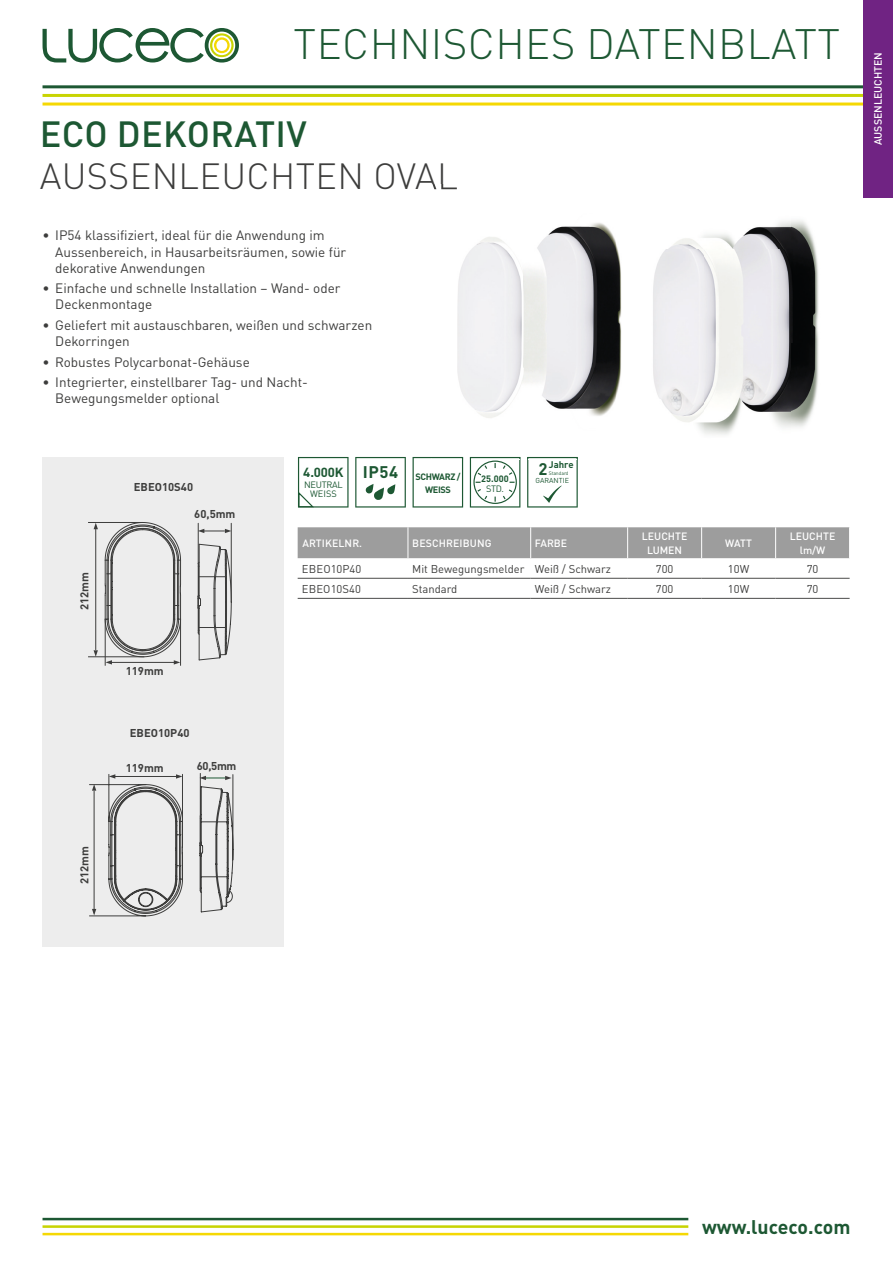
<style>
.page{position:relative;width:893px;height:1263px;background:#fff}
.page>*{position:absolute;margin:0;border:0;box-sizing:border-box;transform-origin:0 0}
.t1{font:300 42px "DINOT";letter-spacing:.01em;color:#1d5833}
.t2{font:300 36px "DINOT";letter-spacing:.01em;color:#3d3d3c}
.t3{font:500 36px "DINOT";letter-spacing:.01em;color:#1d5833}
.t4{font:700 19.5px "DINOT";color:#1d5833}
.t5{font:700 16.65px "DINOT";color:#1d5833}
.t6{font:13.5px/16.2px "DINOT";color:#3d3d3c}
.t7{font:700 13.05px "DINOT";color:#1d5833}
.t8{font:11.25px "DINOT";color:#3d3d3c}
.t9{font:700 11.25px "DINOT";color:#3d3d3c}
.t10{font:700 11.25px "DIN Pro";color:#3d3d3c}
.t11{font:500 10.5px/13.5px "DINOT";color:#fff;text-align:center}
.t12{font:700 9.45px "DINOT";color:#1d5833}
.t13{font:700 9.15px/12.9px "DINOT";letter-spacing:-.045em;color:#1d5833}
.t14{font:9.15px/9.4px "DINOT";letter-spacing:-.035em;color:#1d5833;text-align:center}
.t15{font:7.2px "DINOT";color:#1d5833}
.t16{font:5.1px "DINOT";letter-spacing:-.015em;color:#1d5833}
.s1{font-size:16.65px}
</style>
<div class="page">
<hr style="left:43px;top:1218px;width:645px;height:2px;background:#1d5833">
<hr style="left:43px;top:1225px;width:645px;height:3px;background:#c8d402">
<hr style="left:43px;top:1233px;width:645px;height:2px;background:#f5d803">
<svg style="left:298px;top:457px;width:51px;height:50px"></svg>
<svg style="left:470px;top:459px;width:50px;height:48px"></svg>
<svg style="left:355px;top:457px;width:51px;height:50px"></svg>
<svg style="left:413px;top:457px;width:50px;height:50px"></svg>
<div style="left:298px;top:527px;width:551px;height:31px;background:#9d9d9d"></div>
<hr style="left:408px;top:527px;width:1px;height:31px;background:#fff">
<hr style="left:530px;top:527px;width:1px;height:31px;background:#fff">
<hr style="left:627px;top:527px;width:1px;height:31px;background:#fff">
<hr style="left:701px;top:527px;width:1px;height:31px;background:#fff">
<hr style="left:775px;top:527px;width:1px;height:31px;background:#fff">
<hr style="left:298px;top:578px;width:110px;height:1px;background:#4b4b4a">
<hr style="left:408px;top:578px;width:123px;height:1px;background:#4b4b4a">
<hr style="left:531px;top:578px;width:97px;height:1px;background:#4b4b4a">
<hr style="left:628px;top:578px;width:74px;height:1px;background:#4b4b4a">
<hr style="left:702px;top:578px;width:74px;height:1px;background:#4b4b4a">
<hr style="left:776px;top:578px;width:74px;height:1px;background:#4b4b4a">
<hr style="left:298px;top:598px;width:110px;height:1px;background:#4b4b4a">
<hr style="left:408px;top:598px;width:123px;height:1px;background:#4b4b4a">
<hr style="left:531px;top:598px;width:97px;height:1px;background:#4b4b4a">
<hr style="left:628px;top:598px;width:74px;height:1px;background:#4b4b4a">
<hr style="left:702px;top:598px;width:74px;height:1px;background:#4b4b4a">
<hr style="left:776px;top:598px;width:74px;height:1px;background:#4b4b4a">
<svg style="left:527px;top:459px;width:51px;height:48px"></svg>
<div style="left:43px;top:457px;width:241px;height:489px;background:#ededed"></div>
<hr style="left:43px;top:103px;width:850px;height:3px;background:#f5d803">
<hr style="left:43px;top:94px;width:850px;height:3px;background:#c8d402">
<hr style="left:43px;top:85px;width:850px;height:3px;background:#1d5833">
<svg style="left:43px;top:28px;width:196px;height:35px"></svg>
<div style="left:864px;top:0;width:29px;height:197px;background:#702383"></div>
<img style="left:434px;top:189px;width:188px;height:270px">
<img style="left:433px;top:185px;width:24px;height:4px">
<img style="left:470px;top:457px;width:50px;height:2px">
<img style="left:431px;top:457px;width:32px;height:2px">
<img style="left:527px;top:457px;width:51px;height:2px">
<img style="left:617px;top:189px;width:175px;height:61px">
<img style="left:792px;top:220px;width:27px;height:207px">
<img style="left:653px;top:250px;width:139px;height:185px">
<img style="left:617px;top:438px;width:5px;height:21px">
<svg style="left:89px;top:774px;width:94px;height:143px"></svg>
<svg style="left:199px;top:773px;width:35px;height:140px"></svg>
<hr style="left:88px;top:522px;width:55px;height:1px;background:#3d3d3c">
<hr style="left:88px;top:656px;width:56px;height:1px;background:#3d3d3c">
<hr style="left:105px;top:619px;width:1px;height:47px;background:#3d3d3c">
<hr style="left:180px;top:619px;width:1px;height:47px;background:#3d3d3c">
<hr style="left:95px;top:528px;width:1px;height:122px;background:#3d3d3c">
<svg style="left:94px;top:523px;width:4px;height:6px"></svg>
<svg style="left:94px;top:650px;width:4px;height:7px"></svg>
<svg style="left:104px;top:522px;width:78px;height:142px"></svg>
<svg style="left:197px;top:523px;width:35px;height:138px"></svg>
<h1 class="t1" style="left:294px;top:18px;width:548px">TECHNISCHES DATENBLATT</h1>
<h2 class="t3" style="left:40px;top:111px;width:269px">ECO DEKORATIV</h2>
<h2 class="t2" style="left:40px;top:154px;width:420px">AUSSENLEUCHTEN OVAL</h2>
<p class="t6" style="left:55px;top:227px;width:293px;text-indent:-13px">• IP54 klassifiziert, ideal für die Anwendung im<br>Aussenbereich, in Hausarbeitsräumen, sowie für dekorative Anwendungen</p>
<p class="t6" style="left:55px;top:280px;width:287px;text-indent:-13px">• Einfache und schnelle Installation – Wand- oder<br>Deckenmontage</p>
<p class="t6" style="left:55px;top:317px;width:318px;text-indent:-13px">• Geliefert mit austauschbaren, weißen und schwarzen<br>Dekorringen</p>
<p class="t6" style="left:43px;top:353px;width:209px">• Robustes Polycarbonat-Gehäuse</p>
<p class="t6" style="left:55px;top:374px;width:254px;text-indent:-13px">• Integrierter, einstellbarer Tag- und Nacht-<br>Bewegungsmelder optional</p>
<p class="t9" style="left:134px;top:480px;width:61px">EBEO10S40</p>
<p class="t9" style="left:194px;top:507px;width:43px">60,5mm</p>
<p class="t7" style="left:303px;top:464px;width:42px">4.000K</p>
<p class="t14" style="left:304px;top:480px;width:40px">NEUTRAL<br>WEISS</p>
<p class="t13" style="left:425px;top:470px;width:37px;text-indent:-62px"><span class="s1">IP54</span> SCHWARZ /<br>WEISS</p>
<p class="t13" style="left:481px;top:472px;width:29px">25.000</p>
<p class="t14" style="left:486px;top:483px;width:19px">STD.</p>
<p class="t12" style="left:549px;top:459px;width:26px">Jahre</p>
<p class="t16" style="left:549px;top:470px;width:21px">Standard</p>
<p class="t5" style="left:538px;top:458px;width:11px">2</p>
<p class="t15" style="left:536px;top:476px;width:35px">GARANTIE</p>
<p class="t9" style="left:77px;top:610px;width:40px;rotate:-90deg">212mm</p>
<p class="t9" style="left:77px;top:884px;width:40px;rotate:-90deg">212mm</p>
<p class="t9" style="left:126px;top:663px;width:40px">119mm</p>
<p class="t9" style="left:130px;top:726px;width:61px">EBEO10P40</p>
<p class="t9" style="left:126px;top:760px;width:40px">119mm</p>
<p class="t10" style="left:197px;top:758px;width:41px">60,5mm</p>
<p class="t11" style="left:302px;top:536px;width:61px">ARTIKELNR.</p>
<p class="t11" style="left:412px;top:536px;width:81px">BESCHREIBUNG</p>
<p class="t11" style="left:535px;top:536px;width:34px">FARBE</p>
<p class="t11" style="left:642px;top:529px;width:47px">LEUCHTE<br>LUMEN</p>
<p class="t11" style="left:725px;top:536px;width:28px">WATT</p>
<p class="t11" style="left:790px;top:529px;width:47px">LEUCHTE lm/W</p>
<p class="t8" style="left:302px;top:561px;width:61px">EBEO10P40</p>
<p class="t8" style="left:412px;top:561px;width:200px">Mit Bewegungsmelder Weiß / Schwarz</p>
<p class="t8" style="left:656px;top:561px;width:19px">700</p>
<p class="t8" style="left:728px;top:561px;width:23px">10W</p>
<p class="t8" style="left:807px;top:561px;width:13px">70</p>
<p class="t8" style="left:302px;top:581px;width:60px">EBEO10S40</p>
<p class="t8" style="left:412px;top:581px;width:47px">Standard</p>
<p class="t8" style="left:535px;top:581px;width:78px">Weiß / Schwarz</p>
<p class="t8" style="left:656px;top:581px;width:19px">700</p>
<p class="t8" style="left:728px;top:581px;width:23px">10W</p>
<p class="t8" style="left:807px;top:581px;width:13px">70</p>
<p class="t11" style="left:871px;top:145px;width:94px;rotate:-90deg">AUSSENLEUCHTEN</p>
<h3 class="t4" style="left:702px;top:1214px;width:150px">www.luceco.com</h3>
</div>
